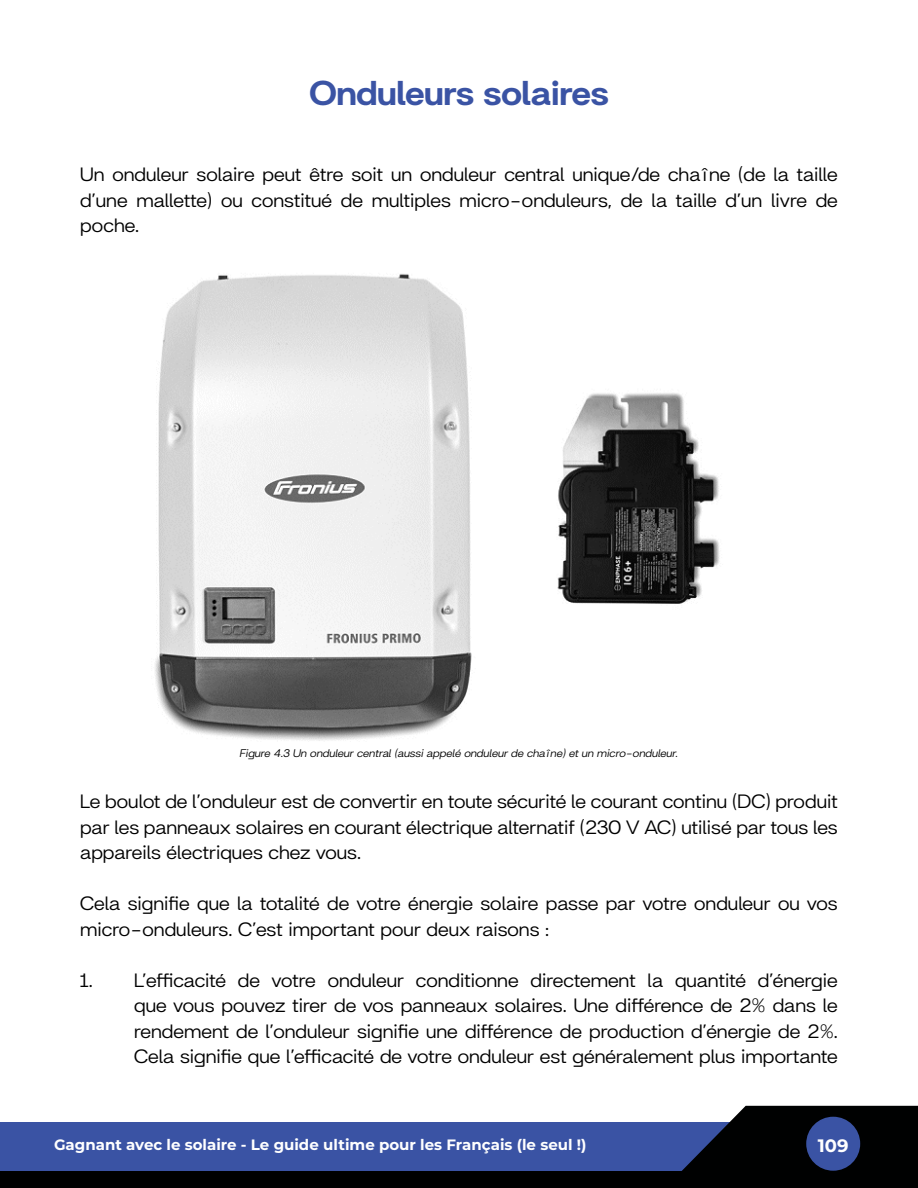
<style>
.page{position:relative;width:918px;height:1188px;background:#fff}
.page>*{position:absolute;margin:0;border:0;box-sizing:border-box;transform-origin:0 0}
.t1{font:900 37.5px "Britanica";color:#3a53a4}
.t2{font:21px/25.5px "Britanica";color:#000;text-align:justify}
.t3{font:700 18px "Montserrat";color:#fff}
.t4{font:700 15px "Montserrat";color:#fff}
.t5{font:italic 12px "Britanica";color:#000}
</style>
<div class="page">
<div style="left:0;top:1122px;width:914px;height:66px;background:#3a53a4"></div>
<svg style="left:682px;top:1106px;width:236px;height:82px;background:#12151b"></svg>
<div style="left:806px;top:1117px;width:54px;height:54px;background:#3a53a4;border-radius:50%"></div>
<div style="left:0;top:1171px;width:718px;height:17px;background:#000101"></div>
<img style="left:155px;top:274px;width:565px;height:467px">
<h1 class="t1" style="left:309px;top:72px;width:301px">Onduleurs solaires</h1>
<p class="t2" style="left:80px;top:162px;width:759px">Un onduleur solaire peut être soit un onduleur central unique/de chaîne (de la taille d’une mallette) ou constitué de multiples micro-onduleurs, de la taille d’un livre de poche.</p>
<p class="t5" style="left:240px;top:747px;width:440px">Figure 4.3 Un onduleur central (aussi appelé onduleur de chaîne) et un micro-onduleur.</p>
<p class="t2" style="left:80px;top:789px;width:759px">Le boulot de l’onduleur est de convertir en toute sécurité le courant continu (DC) produit par les panneaux solaires en courant électrique alternatif (230 V AC) utilisé par tous les appareils électriques chez vous.</p>
<p class="t2" style="left:80px;top:891px;width:759px">Cela signifie que la totalité de votre énergie solaire passe par votre onduleur ou vos micro-onduleurs. C’est important pour deux raisons :</p>
<p class="t2" style="left:134px;top:967px;width:705px;text-indent:-54px">1. L’efficacité de votre onduleur conditionne directement la quantité d’énergie que vous pouvez tirer de vos panneaux solaires. Une différence de 2% dans le rendement de l’onduleur signifie une différence de production d’énergie de 2%.<br>Cela signifie que l’efficacité de votre onduleur est généralement plus importante</p>
<p class="t4" style="left:54px;top:1134px;width:534px">Gagnant avec le solaire - Le guide ultime pour les Français (le seul !)</p>
<p class="t3" style="left:818px;top:1133px;width:32px">109</p>
</div>
